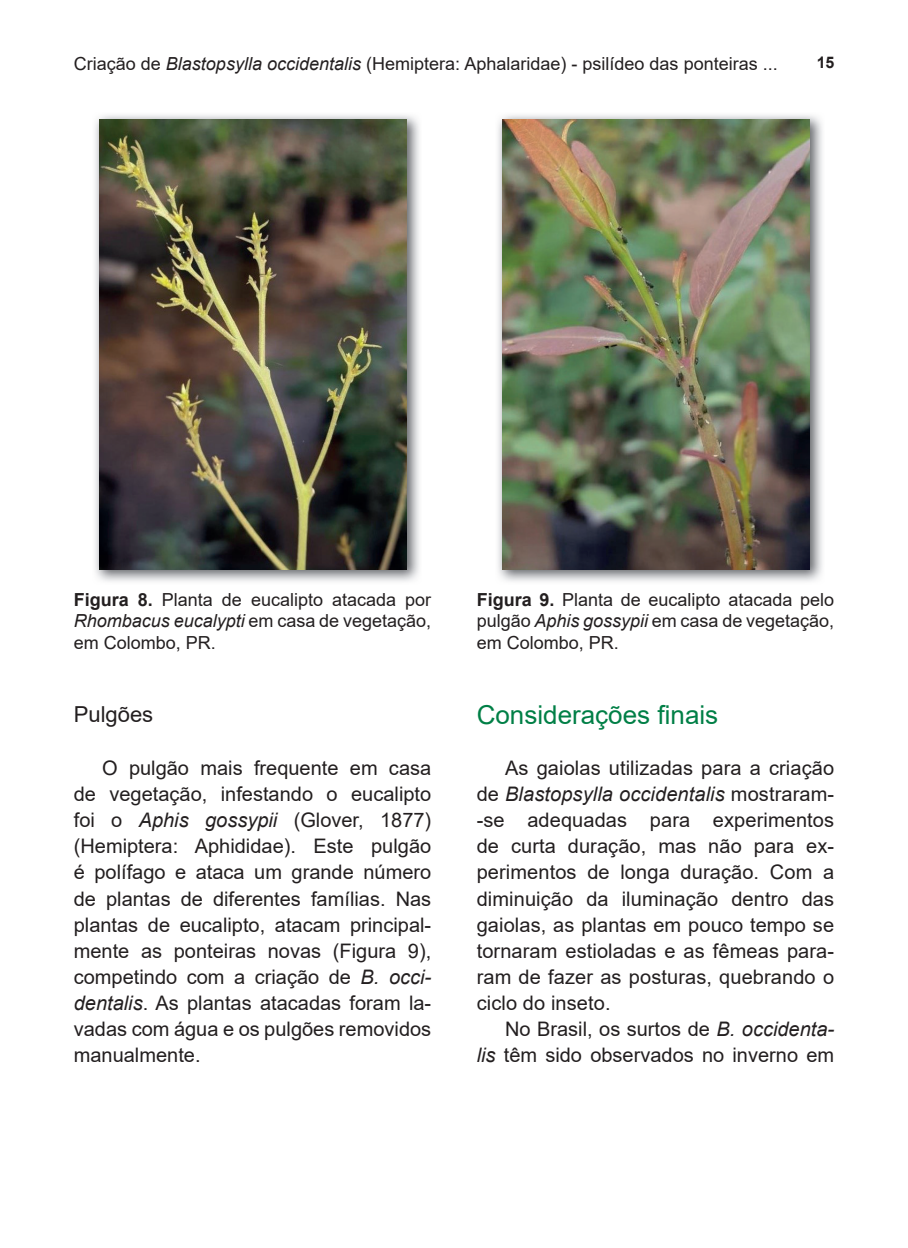
<style>
.page{position:relative;width:908px;height:1248px;background:#fff}
.page>*{position:absolute;margin:0;border:0;box-sizing:border-box;transform-origin:0 0}
.t1{font:26px "Arial";color:#007f46}
.t2{font:22px "Arial";color:#231f20}
.t3{font:20px/26px "Arial";color:#231f20;text-align:justify}
.t4{font:18px/21.6px "Arial";color:#231f20;text-align:justify}
.t5{font:700 16px "Arial";color:#231f20}
.s1{font-style:italic}
.s2{font-weight:700}
</style>
<div class="page">
<img style="left:95px;top:115px;width:324px;height:467px">
<img style="left:99px;top:119px;width:307px;height:450px">
<img style="left:498px;top:115px;width:324px;height:467px">
<img style="left:502px;top:119px;width:307px;height:450px">
<p class="t4" style="left:74px;top:53px;width:705px">Criação de <span class="s1">Blastopsylla occidentalis</span> (Hemiptera: Aphalaridae) - psilídeo das ponteiras ...</p>
<p class="t5" style="left:816px;top:51px;width:19px">15</p>
<p class="t4" style="left:74px;top:588px;width:359px"><span class="s2">Figura 8.</span> Planta de eucalipto atacada por <span class="s1">Rhombacus eucalypti</span> em casa de vegetação, em Colombo, PR.</p>
<p class="t4" style="left:476px;top:588px;width:359px"><span class="s2">Figura 9.</span> Planta de eucalipto atacada pelo pulgão <span class="s1">Aphis gossypii</span> em casa de vegetação, em Colombo, PR.</p>
<p class="t2" style="left:74px;top:698px;width:81px">Pulgões</p>
<p class="t3" style="left:74px;top:755px;width:359px;text-indent:28px">O pulgão mais frequente em casa de vegetação, infestando o eucalipto foi o <span class="s1">Aphis gossypii</span> (Glover, 1877) (Hemiptera: Aphididae). Este pulgão é polífago e ataca um grande número de plantas de diferentes famílias. Nas plantas de eucalipto, atacam principal&shy;mente as ponteiras novas (Figura 9), competindo com a criação de <span class="s1">B. occi&shy;dentalis</span>. As plantas atacadas foram la&shy;vadas com água e os pulgões removidos manualmente.</p>
<h1 class="t1" style="left:476px;top:697px;width:243px">Considerações finais</h1>
<p class="t3" style="left:476px;top:755px;width:359px;text-indent:28px">As gaiolas utilizadas para a criação de <span class="s1">Blastopsylla occidentalis</span> mostraram--se adequadas para experimentos de curta duração, mas não para ex&shy;perimentos de longa duração. Com a diminuição da iluminação dentro das gaiolas, as plantas em pouco tempo se tornaram estioladas e as fêmeas para&shy;ram de fazer as posturas, quebrando o ciclo do inseto.</p>
<p class="t3" style="left:476px;top:1015px;width:359px;text-align:right">No Brasil, os surtos de <span class="s1">B. occidenta-<br>lis</span> têm sido observados no inverno em</p>
</div>
